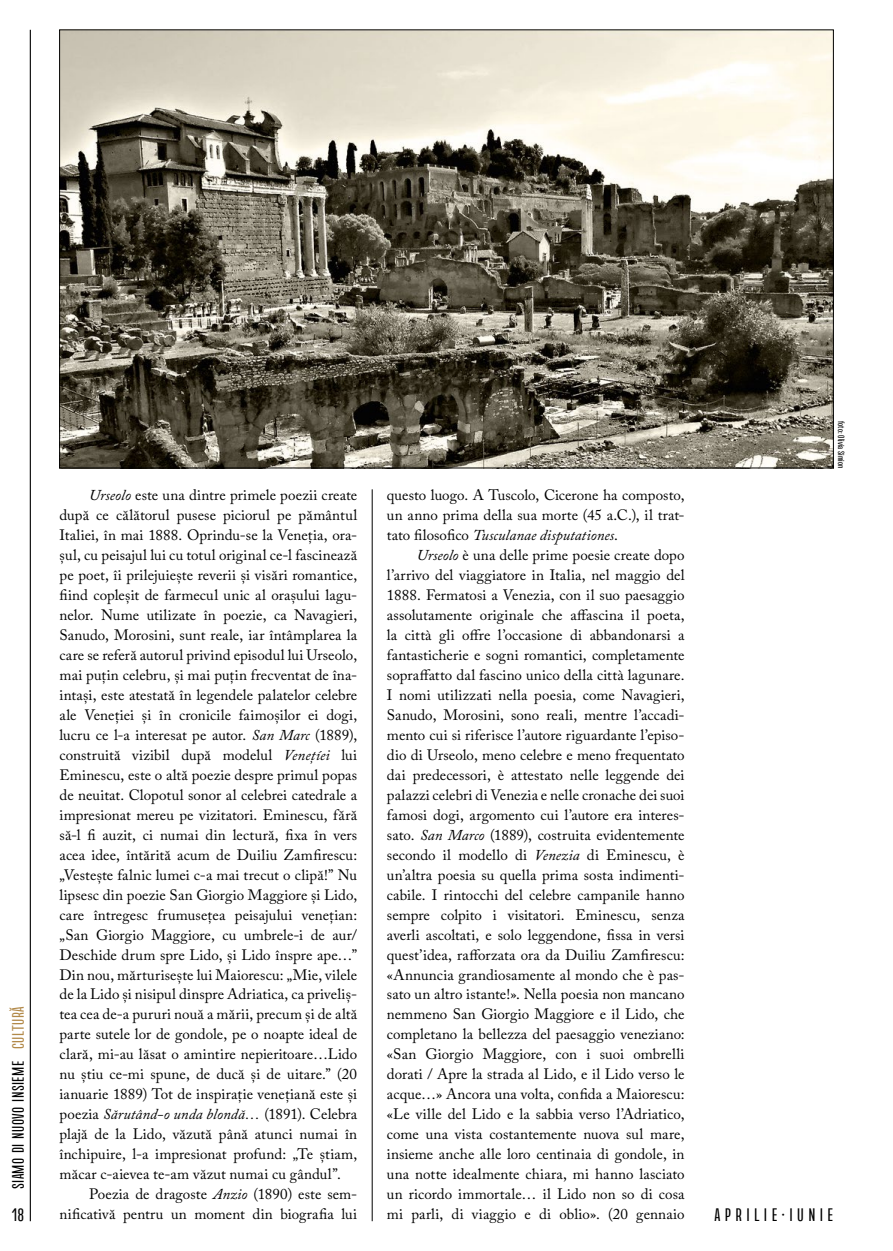
<style>
.page{position:relative;width:893px;height:1251px;background:#fff}
.page>*{position:absolute;margin:0;border:0;box-sizing:border-box;transform-origin:0 0}
.t1{font:18px "Naratif Condensed";letter-spacing:.245em;color:#000}
.t2{font:16.5px "Naratif Condensed";letter-spacing:.03em;color:#000}
.t3{font:16.5px "Naratif Condensed";letter-spacing:.03em;color:#b28949}
.t4{font:15px/20px "Adobe Caslon Pro";letter-spacing:.005em;color:#000;text-align:justify}
.t5{font:9px "Naratif Condensed";color:#000}
.s1{font-style:italic}
</style>
<div class="page">
<hr style="left:30px;top:30px;width:1px;height:1190px;background:#000">
<hr style="left:372px;top:489px;width:1px;height:731px;background:#000">
<img style="left:62px;top:32px;width:769px;height:434px">
<p class="t5" style="left:846px;top:421px;width:49px;rotate:90deg">foto: Olivia Simion</p>
<p class="t4" style="left:387px;top:485px;width:299px">questo luogo. A Tuscolo, Cicerone ha composto, un anno prima della sua morte (45 a.C.), il trat&shy;tato filosofico <span class="s1">Tusculanae disputationes</span>.</p>
<p class="t4" style="left:387px;top:545px;width:299px;text-indent:30px"><span class="s1">Urseolo</span> è una delle prime poesie create dopo l’arrivo del viaggiatore in Italia, nel maggio del 1888. Fermatosi a Venezia, con il suo paesaggio assolutamente originale che affascina il poeta, la città gli offre l’occasione di abbandonarsi a fantasticherie e sogni romantici, completamente sopraffatto dal fascino unico della città lagunare.<br>I nomi utilizzati nella poesia, come Navagieri, Sanudo, Morosini, sono reali, mentre l’accadi&shy;mento cui si riferisce l’autore riguardante l’episo&shy;dio di Urseolo, meno celebre e meno frequentato dai predecessori, è attestato nelle leggende dei palazzi celebri di Venezia e nelle cronache dei suoi famosi dogi, argomento cui l’autore era interes&shy;sato. <span class="s1">San Marco</span> (1889), costruita evidentemente secondo il modello di <span class="s1">Venezia</span> di Eminescu, è un’altra poesia su quella prima sosta indimenti&shy;cabile. I rintocchi del celebre campanile hanno sempre colpito i visitatori. Eminescu, senza averli ascoltati, e solo leggendone, fissa in versi quest’idea, rafforzata ora da Duiliu Zamfirescu: «Annuncia grandiosamente al mondo che è pas&shy;sato un altro istante!». Nella poesia non mancano nemmeno San Giorgio Maggiore e il Lido, che completano la bellezza del paesaggio veneziano: «San Giorgio Maggiore, con i suoi ombrelli dorati / Apre la strada al Lido, e il Lido verso le acque…» Ancora una volta, confida a Maiorescu: «Le ville del Lido e la sabbia verso l’Adriatico, come una vista costantemente nuova sul mare, insieme anche alle loro centinaia di gondole, in una notte idealmente chiara, mi hanno lasciato un ricordo immortale… il Lido non so di cosa mi parli, di viaggio e di oblio». (20 gennaio</p>
<p class="t4" style="left:60px;top:485px;width:299px;text-indent:30px"><span class="s1">Urseolo</span> este una dintre primele poezii create după ce călătorul pusese piciorul pe pământul Italiei, în mai 1888. Oprindu-se la Veneția, ora&shy;șul, cu peisajul lui cu totul original ce-l fascinează pe poet, îi prilejuiește reverii și visări romantice, fiind copleșit de farmecul unic al orașului lagu&shy;nelor. Nume utilizate în poezie, ca Navagieri, Sanudo, Morosini, sunt reale, iar întâmplarea la care se referă autorul privind episodul lui Urseolo, mai puțin celebru, și mai puțin frecventat de îna&shy;intași, este atestată în legendele palatelor celebre ale Veneției și în cronicile faimoșilor ei dogi, lucru ce l-a interesat pe autor. <span class="s1">San Marc</span> (1889), construită vizibil după modelul <span class="s1">Venețíei</span> lui Eminescu, este o altă poezie despre primul popas de neuitat. Clopotul sonor al celebrei catedrale a impresionat mereu pe vizitatori. Eminescu, fără să-l fi auzit, ci numai din lectură, fixa în vers acea idee, întărită acum de Duiliu Zamfirescu: „Vestește falnic lumei c-a mai trecut o clipă!” Nu lipsesc din poezie San Giorgio Maggiore și Lido, care întregesc frumusețea peisajului venețian: „San Giorgio Maggiore, cu umbrele-i de aur/ Deschide drum spre Lido, și Lido înspre ape…” Din nou, mărturisește lui Maiorescu: „Mie, vilele de la Lido și nisipul dinspre Adriatica, ca priveliș&shy;tea cea de-a pururi nouă a mării, precum și de altă parte sutele lor de gondole, pe o noapte ideal de clară, mi-au lăsat o amintire nepieritoare…Lido nu știu ce-mi spune, de ducă și de uitare.” (20 ianuarie 1889) Tot de inspirație venețiană este și poezia <span class="s1">Sărutând-o unda blondă…</span> (1891). Celebra plajă de la Lido, văzută până atunci numai în închipuire, l-a impresionat profund: „Te știam, măcar c-aievea te-am văzut numai cu gândul”.</p>
<p class="t4" style="left:60px;top:1183px;width:299px;text-align:right">Poezia de dragoste <span class="s1">Anzio</span> (1890) este sem&shy;nificativă pentru un moment din biografia lui</p>
<p class="t3" style="left:9px;top:1048px;width:44px;rotate:-90deg">CULTURĂ</p>
<p class="t2" style="left:9px;top:1188px;width:129px;rotate:-90deg">Siamo di nuovo insieme</p>
<p class="t1" style="left:12px;top:1204px;width:14px">18</p>
<p class="t1" style="left:714px;top:1204px;width:120px">APRILIE•IUNIE</p>
</div>
